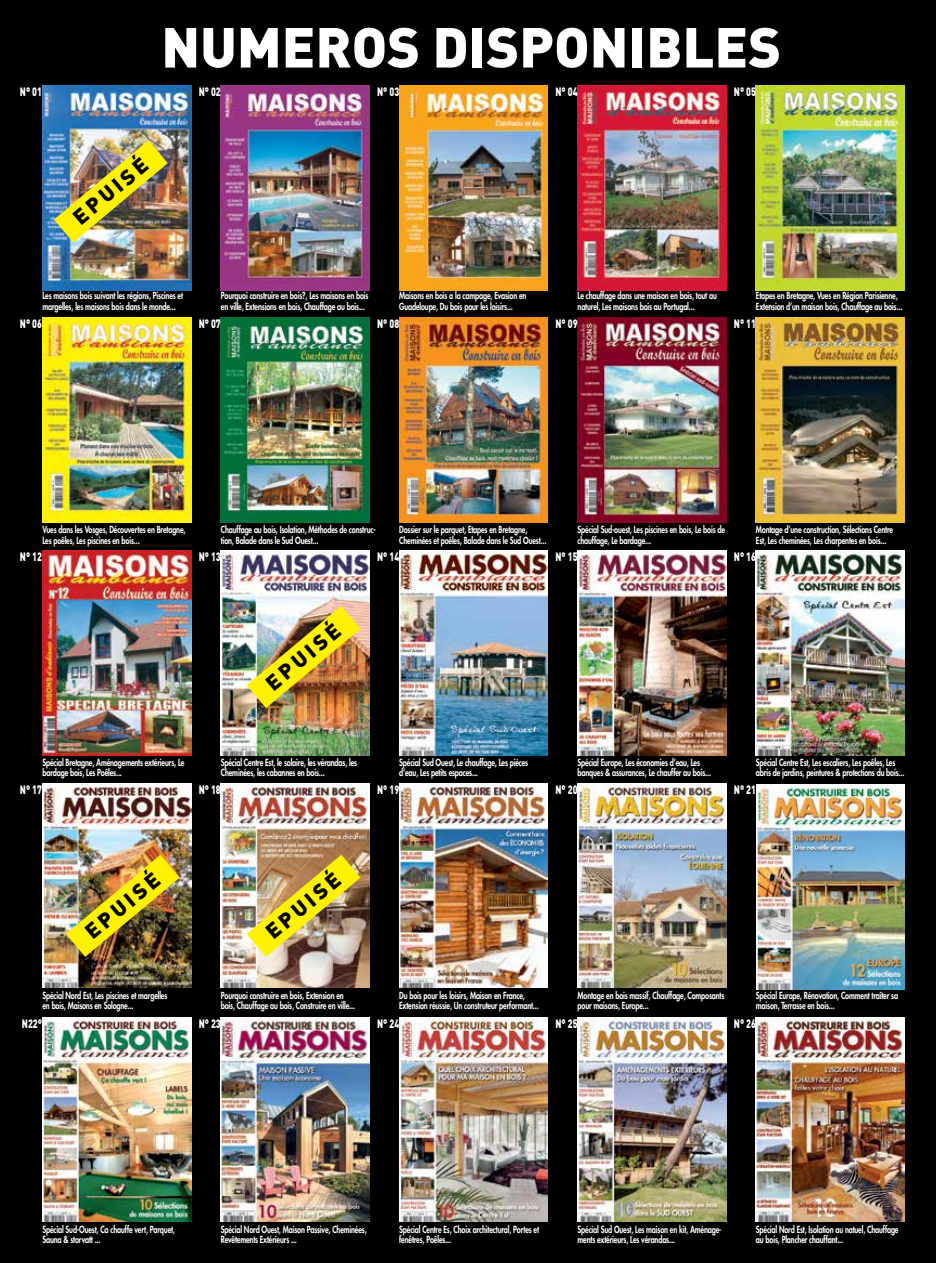
<style>
.page{position:relative;width:936px;height:1263px;background:#fff}
.page>*{position:absolute;margin:0;border:0;box-sizing:border-box;transform-origin:0 0}
.t1{font:900 55.5px "DIN";color:#fff}
.t2{font:900 21px "DIN";color:#000}
.t3{font:900 12px "DIN";color:#fff;scale:.73 1}
.t4{font:800 9.6px/10.5px "Futura";letter-spacing:-.025em;color:#fff;scale:.76 1}
</style>
<div class="page">
<div style="left:0;top:0;width:935px;height:1263px;background:#000"></div>
<img style="left:42px;top:86px;width:149px;height:204px">
<img style="left:221px;top:86px;width:148px;height:204px">
<img style="left:399px;top:86px;width:148px;height:204px">
<img style="left:577px;top:86px;width:149px;height:204px">
<img style="left:756px;top:86px;width:148px;height:204px">
<img style="left:42px;top:318px;width:149px;height:204px">
<img style="left:221px;top:318px;width:148px;height:204px">
<img style="left:399px;top:318px;width:148px;height:204px">
<img style="left:577px;top:318px;width:149px;height:204px">
<img style="left:756px;top:318px;width:148px;height:204px">
<img style="left:42px;top:551px;width:149px;height:204px">
<img style="left:221px;top:551px;width:148px;height:204px">
<img style="left:399px;top:551px;width:148px;height:204px">
<img style="left:577px;top:551px;width:149px;height:204px">
<img style="left:756px;top:551px;width:148px;height:204px">
<img style="left:42px;top:783px;width:149px;height:205px">
<img style="left:221px;top:783px;width:148px;height:205px">
<img style="left:399px;top:783px;width:148px;height:205px">
<img style="left:577px;top:783px;width:149px;height:205px">
<img style="left:42px;top:1017px;width:149px;height:205px">
<img style="left:221px;top:1017px;width:148px;height:205px">
<img style="left:399px;top:1017px;width:148px;height:205px">
<img style="left:577px;top:1017px;width:149px;height:205px">
<img style="left:756px;top:1017px;width:148px;height:205px">
<img style="left:756px;top:785px;width:148px;height:204px">
<img style="left:247px;top:606px;width:113px;height:102px">
<img style="left:66px;top:855px;width:114px;height:102px">
<img style="left:247px;top:855px;width:113px;height:102px">
<img style="left:54px;top:140px;width:114px;height:102px">
<p class="t3" style="left:20px;top:84px;width:32px">0 1°N</p>
<h1 class="t1" style="left:161px;top:10px;width:621px">NUMEROS DISPONIBLES</h1>
<p class="t3" style="left:733px;top:84px;width:32px">0 5°N</p>
<p class="t3" style="left:199px;top:84px;width:32px">0 2°N</p>
<p class="t3" style="left:377px;top:84px;width:32px">0 3°N</p>
<p class="t3" style="left:555px;top:84px;width:32px">0 4°N</p>
<h2 class="t2" style="left:67px;top:209px;width:92px;rotate:-40deg">EPUISé</h2>
<p class="t4" style="left:42px;top:290px;width:186px">Les maisons bois suivant les régions, Piscines et margelles, les maisons bois dans le monde...</p>
<p class="t4" style="left:221px;top:290px;width:196px">Pourquoi construire en bois ,? Les maisons en bois en ville, Extensions en bois, Chauffage au bois...</p>
<p class="t4" style="left:399px;top:290px;width:169px">Maisons en bois laa campage, Evasion en<br>Guadeloupe, Du bois pour les loisirs...</p>
<p class="t4" style="left:577px;top:290px;width:185px">Le chauffage dans une maison en bois, tout au naturel, Les maisons bois au Portugal...</p>
<p class="t4" style="left:756px;top:290px;width:194px">Etapes en Bretagne, Vues en Région Parisienne,<br>Extension u n’d maison bois, Chauffage au bois...</p>
<p class="t3" style="left:733px;top:316px;width:32px">1 1°N</p>
<p class="t3" style="left:377px;top:316px;width:32px">0 8°N</p>
<p class="t3" style="left:20px;top:316px;width:32px">0 6°N</p>
<p class="t3" style="left:199px;top:316px;width:32px">0 7°N</p>
<p class="t3" style="left:555px;top:316px;width:32px">0 9°N</p>
<p class="t4" style="left:221px;top:524px;width:205px">Chauffage au bois, Isolation, Méthodes de construc-</p>
<p class="t4" style="left:399px;top:524px;width:195px">Dossier sur le parquet, Etapes en Bretagne,<br>Cheminées et poêles, Balade dans le Sud Ouest...</p>
<p class="t4" style="left:577px;top:524px;width:195px">Spécial Sud-ouest, Les piscines en bois Le, bois de chauffage Le, bardage...</p>
<p class="t4" style="left:756px;top:524px;width:182px">Montage ’d une construction, Sélections Centre<br>Est, Les cheminées, Les charpentes en bois...</p>
<p class="t3" style="left:733px;top:548px;width:32px">1 6°N</p>
<p class="t4" style="left:42px;top:524px;width:190px">Vues dans les Vosges, Découvertes en Bretagne,<br>Les poêles, Les piscines en bois...</p>
<p class="t4" style="left:221px;top:535px;width:130px">tion, Balade dans le Sud Ouest...</p>
<p class="t3" style="left:20px;top:548px;width:32px">1 2°N</p>
<p class="t3" style="left:199px;top:548px;width:32px">1 3°N</p>
<p class="t3" style="left:377px;top:548px;width:32px">1 4°N</p>
<p class="t3" style="left:555px;top:548px;width:32px">1 5°N</p>
<h2 class="t2" style="left:260px;top:675px;width:92px;rotate:-40deg">EPUISé</h2>
<p class="t4" style="left:42px;top:757px;width:188px">Spécial Bretagne, Aménagements extérieurs Le, bardage bois, Les Poêles...</p>
<p class="t4" style="left:221px;top:757px;width:181px">Spécial Centre Est le, solaire, les vérandas, les<br>Cheminées, les cabannes en bois...</p>
<p class="t4" style="left:399px;top:757px;width:171px">Spécial Sud Ouest Le, chauffage, Les pièces ’d eau, Les petits espaces...</p>
<p class="t4" style="left:577px;top:757px;width:177px">Spécial Europe, Les économies ’d eau, Les banques &amp; assurances Le, chauffer au bois...</p>
<p class="t4" style="left:756px;top:757px;width:197px">Spécial Centre Est, Les escaliers, Les poêles, Les abris de jardins, peintures &amp; protections du bois...</p>
<p class="t3" style="left:733px;top:781px;width:32px">2 1°N</p>
<p class="t3" style="left:20px;top:781px;width:32px">1 7°N</p>
<p class="t3" style="left:199px;top:781px;width:32px">1 8°N</p>
<p class="t3" style="left:377px;top:781px;width:32px">1 9°N</p>
<p class="t3" style="left:555px;top:781px;width:32px">2 0°N</p>
<h2 class="t2" style="left:79px;top:924px;width:92px;rotate:-40deg">EPUISé</h2>
<h2 class="t2" style="left:260px;top:924px;width:92px;rotate:-40deg">EPUISé</h2>
<p class="t4" style="left:42px;top:990px;width:166px">Spécial Nord Est, Les piscines et margelles en bois, Maisons en Sologne...</p>
<p class="t4" style="left:221px;top:990px;width:178px">Pourquoi construire en bois, Extension en bois, Chauffage au bois, Construire en ville...</p>
<p class="t4" style="left:399px;top:990px;width:185px">Du bois pour les loisirs, Maison en France,<br>Extension réussie, Un construteur performant...</p>
<p class="t4" style="left:577px;top:990px;width:195px">Montage en bois massif, Chauffage, Composants pour maisons, Europe...</p>
<p class="t4" style="left:756px;top:990px;width:188px">Spécial Europe, Rénovation, Comment traîter sa maison, Terrasse en bois...</p>
<p class="t3" style="left:733px;top:1015px;width:32px">2 6°N</p>
<p class="t3" style="left:22px;top:1015px;width:29px">N22°</p>
<p class="t3" style="left:199px;top:1015px;width:32px">2 3°N</p>
<p class="t3" style="left:377px;top:1015px;width:32px">2 4°N</p>
<p class="t3" style="left:555px;top:1015px;width:32px">2 5°N</p>
<p class="t4" style="left:42px;top:1223px;width:176px">Spécial Sud-Ouest, Ca chauffe vert, Parquet,<br>Sauna &amp; storvatt ...</p>
<p class="t4" style="left:221px;top:1223px;width:193px">Spécial Nord Ouest, Maison Passive, Cheminées,<br>Revêtements Extérieurs ...</p>
<p class="t4" style="left:399px;top:1223px;width:185px">Spécial Centre Es, Choix architectural, Portes et fenêtres, Poêles...</p>
<p class="t4" style="left:577px;top:1234px;width:130px">ments extérieurs, Les vérandas...</p>
<p class="t4" style="left:577px;top:1223px;width:191px">Spécial Sud Ouest, Les maison en kit, Aménage-</p>
<p class="t4" style="left:756px;top:1223px;width:189px">Spécial Nord Est, Isolation au natuel, Chauffage au bois, Plancher chauffant...</p>
</div>
